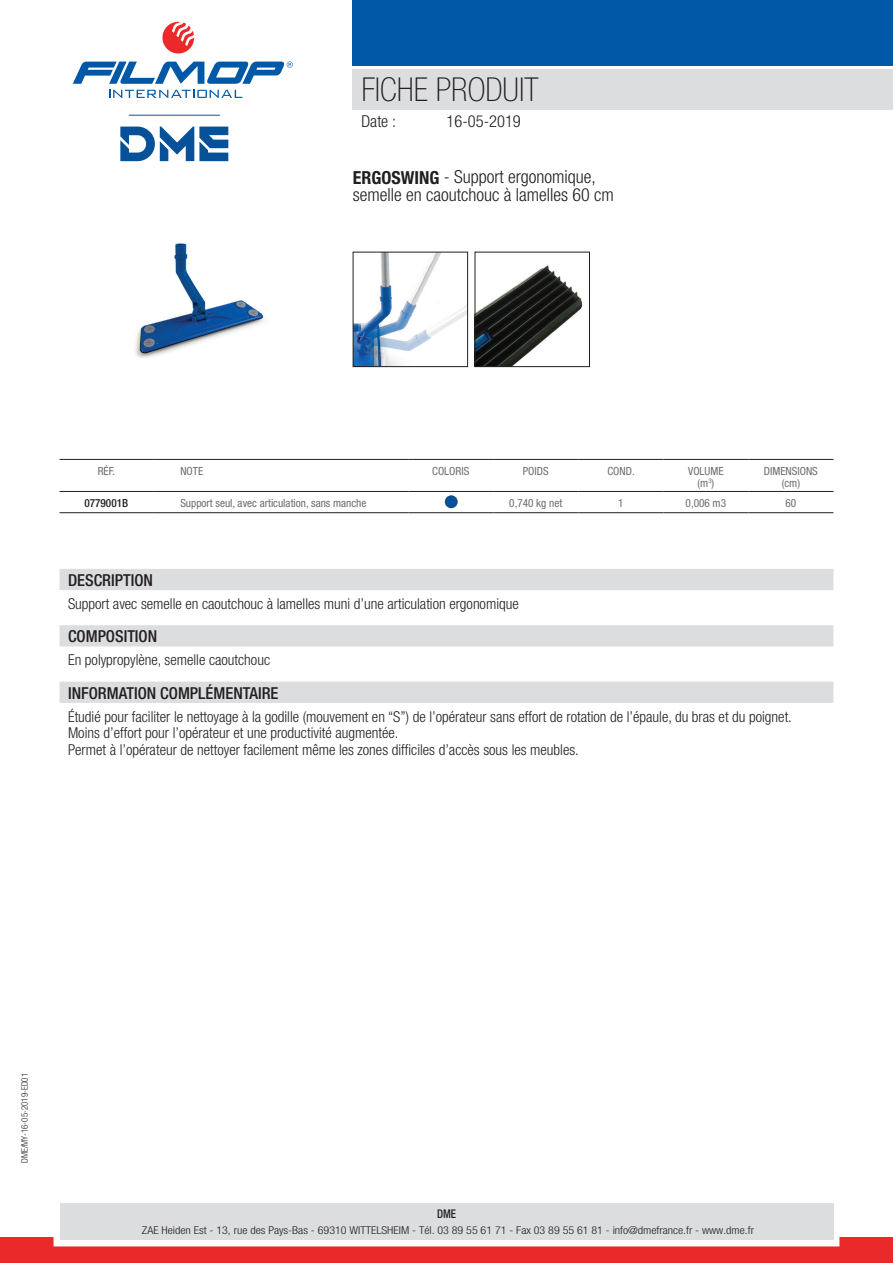
<style>
.page{position:relative;width:893px;height:1263px;background:#fff}
.page>*{position:absolute;margin:0;border:0;box-sizing:border-box;transform-origin:0 0}
.t1{font:100 condensed 33px "Helvetica Neue LT Std";color:#231f20}
.t2{font:300 condensed 18px/18px "Helvetica Neue LT Std";color:#231f20}
.t3{font:500 condensed 16.5px "Helvetica Neue LT Std";color:#231f20}
.t4{font:300 condensed 16.5px "Helvetica Neue LT Std";color:#231f20}
.t5{font:300 condensed 15px/16.5px "Helvetica Neue LT Std";color:#231f20}
.t6{font:500 condensed 12px "Helvetica Neue LT Std";color:#231f20;scale:.9 1}
.t7{font:condensed 11.25px/12px "Helvetica Neue LT Std";color:#6c6d70;text-align:center}
.t8{font:500 condensed 11.25px "Helvetica Neue LT Std";color:#231f20}
.t9{font:300 condensed 10.8px "Helvetica Neue LT Std";color:#231f20;scale:1.11 1}
.t10{font:300 condensed 9px "Helvetica Neue LT Std";color:#231f20}
.s1{font-weight:700}
</style>
<div class="page">
<div style="left:353px;top:69px;width:540px;height:40px;background:#dcdddf"></div>
<svg style="left:109px;top:90px;width:133px;height:8px"></svg>
<svg style="left:162px;top:22px;width:32px;height:32px"></svg>
<svg style="left:73px;top:61px;width:220px;height:23px"></svg>
<div style="left:353px;top:0;width:540px;height:66px;background:#0158a6"></div>
<div style="left:0;top:1237px;width:893px;height:26px;background:#e9292a"></div>
<div style="left:54px;top:1197px;width:785px;height:49px;border:12px solid #fff"></div>
<div style="left:60px;top:1203px;width:773px;height:37px;background:#dcdddf"></div>
<svg style="left:120px;top:126px;width:108px;height:35px"></svg>
<hr style="left:129px;top:115px;width:91px;height:1px;background:#0158a6">
<img style="left:135px;top:243px;width:130px;height:115px">
<img style="left:355px;top:254px;width:111px;height:111px">
<div style="left:353px;top:252px;width:115px;height:115px;border:1px solid #231f20"></div>
<div style="left:60px;top:569px;width:773px;height:21px;background:#dcdddf"></div>
<div style="left:60px;top:625px;width:773px;height:21px;background:#dcdddf"></div>
<div style="left:60px;top:682px;width:773px;height:21px;background:#dcdddf"></div>
<hr style="left:60px;top:459px;width:93px;height:1px;background:#231f20">
<hr style="left:153px;top:459px;width:255px;height:1px;background:#231f20">
<hr style="left:408px;top:459px;width:85px;height:1px;background:#231f20">
<hr style="left:493px;top:459px;width:85px;height:1px;background:#231f20">
<hr style="left:578px;top:459px;width:85px;height:1px;background:#231f20">
<hr style="left:663px;top:459px;width:85px;height:1px;background:#231f20">
<hr style="left:748px;top:459px;width:85px;height:1px;background:#231f20">
<hr style="left:60px;top:491px;width:93px;height:1px;background:#231f20">
<hr style="left:153px;top:491px;width:255px;height:1px;background:#231f20">
<hr style="left:408px;top:491px;width:85px;height:1px;background:#231f20">
<hr style="left:493px;top:491px;width:85px;height:1px;background:#231f20">
<hr style="left:578px;top:491px;width:85px;height:1px;background:#231f20">
<hr style="left:663px;top:491px;width:85px;height:1px;background:#231f20">
<hr style="left:748px;top:491px;width:85px;height:1px;background:#231f20">
<hr style="left:60px;top:512px;width:93px;height:1px;background:#231f20">
<hr style="left:153px;top:512px;width:255px;height:1px;background:#231f20">
<hr style="left:408px;top:512px;width:85px;height:1px;background:#231f20">
<hr style="left:493px;top:512px;width:85px;height:1px;background:#231f20">
<hr style="left:578px;top:512px;width:85px;height:1px;background:#231f20">
<hr style="left:663px;top:512px;width:85px;height:1px;background:#231f20">
<hr style="left:748px;top:512px;width:85px;height:1px;background:#231f20">
<svg style="left:445px;top:495px;width:13px;height:13px"></svg>
<img style="left:477px;top:265px;width:106px;height:100px">
<div style="left:475px;top:252px;width:115px;height:115px;border:1px solid #231f20"></div>
<h1 class="t1" style="left:361px;top:71px;width:179px">FICHE PRODUIT</h1>
<p class="t4" style="left:361px;top:111px;width:36px">Date :</p>
<p class="t4" style="left:446px;top:111px;width:76px">16-05-2019</p>
<p class="t2" style="left:353px;top:167px;width:262px"><span class="s1">ERGOSWING</span> - Support ergonomique, semelle en caoutchouc à lamelles 60 cm</p>
<p class="t7" style="left:98px;top:465px;width:19px">RÉF.</p>
<p class="t7" style="left:180px;top:465px;width:24px">NOTE</p>
<p class="t7" style="left:432px;top:465px;width:39px">COLORIS</p>
<p class="t7" style="left:523px;top:465px;width:27px">POIDS</p>
<p class="t7" style="left:607px;top:465px;width:29px">COND.</p>
<p class="t7" style="left:688px;top:465px;width:37px">VOLUME (m<sup>3</sup>)</p>
<p class="t7" style="left:764px;top:465px;width:55px">DIMENSIONS (cm)</p>
<p class="t8" style="left:84px;top:496px;width:45px">0779001B</p>
<p class="t7" style="left:180px;top:497px;width:188px">Support seul, avec articulation, sans manche</p>
<p class="t7" style="left:509px;top:497px;width:55px">0,740 kg net</p>
<p class="t7" style="left:618px;top:497px;width:7px">1</p>
<p class="t7" style="left:686px;top:497px;width:42px">0,006 m3</p>
<p class="t7" style="left:785px;top:497px;width:12px">60</p>
<p class="t3" style="left:68px;top:570px;width:86px">DESCRIPTION</p>
<p class="t5" style="left:68px;top:595px;width:452px">Support avec semelle en caoutchouc à lamelles muni d’une articulation ergonomique</p>
<p class="t3" style="left:68px;top:626px;width:91px">COMPOSITION</p>
<p class="t5" style="left:68px;top:651px;width:204px">En polypropylène, semelle caoutchouc</p>
<p class="t3" style="left:68px;top:683px;width:212px">INFORMATION COMPLÉMENTAIRE</p>
<p class="t5" style="left:68px;top:708px;width:725px">Étudié pour faciliter le nettoyage à la godille (mouvement en “S”) de l’opérateur sans effort de rotation de l’épaule, du bras et du poignet.<br>Moins d’effort pour l’opérateur et une productivité augmentée.<br>Permet à l’opérateur de nettoyer facilement même les zones difficiles d’accès sous les meubles.</p>
<p class="t10" style="left:19px;top:1163px;width:91px;rotate:-90deg">DME/MY-16-05-2019-ED01</p>
<p class="t6" style="left:437px;top:1207px;width:23px">DME</p>
<p class="t9" style="left:142px;top:1224px;width:553px">ZAE Heiden Est - 13, rue des Pays-Bas - 69310 WITTELSHEIM - Tél. 03 89 55 61 71 - Fax 03 89 55 61 81 - info@dmefrance.fr - www.dme.fr</p>
</div>
